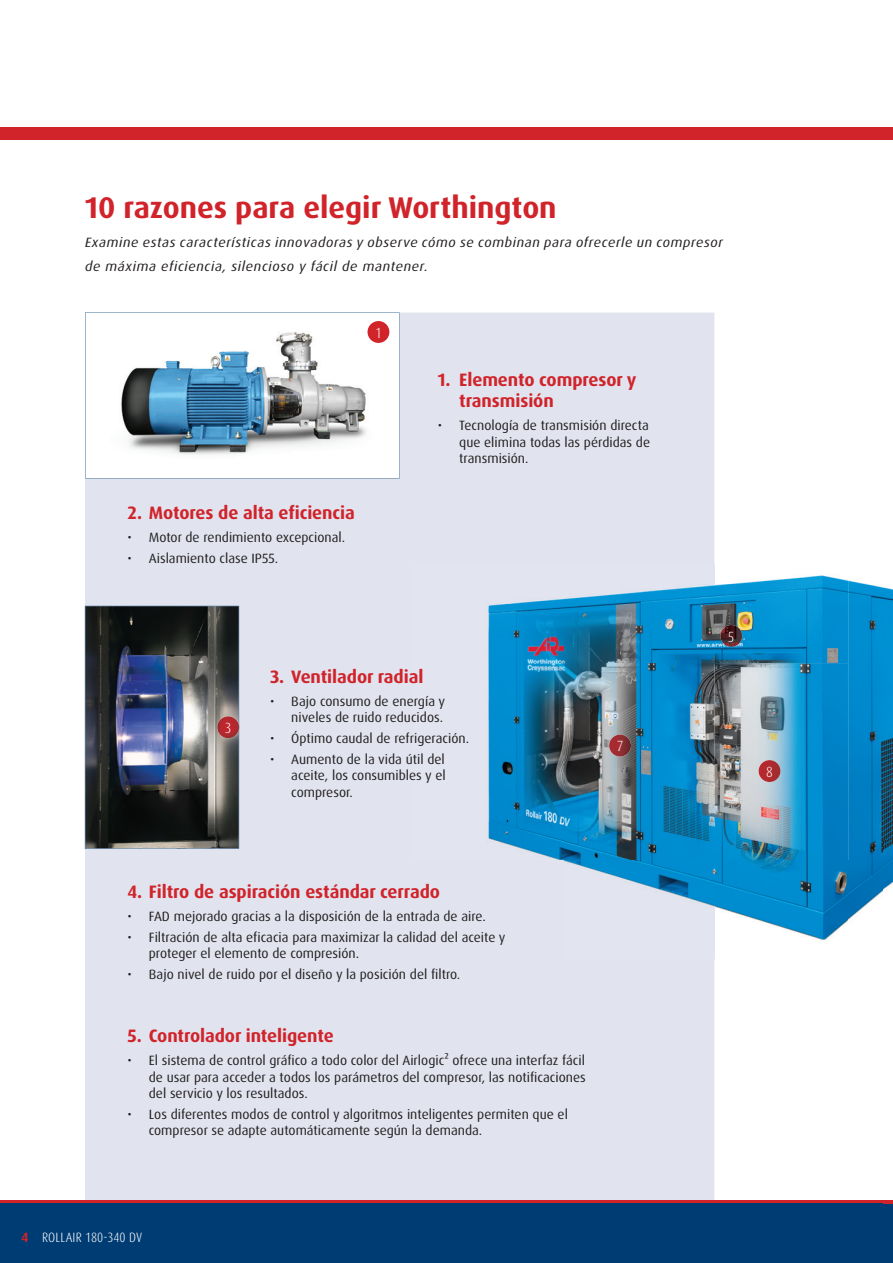
<style>
.page{position:relative;width:893px;height:1263px;background:#fff}
.page>*{position:absolute;margin:0;border:0;box-sizing:border-box;transform-origin:0 0}
.t1{font:700 30px "Dax Pro";color:#d1232a}
.t2{font:700 18px/21.6px "Dax Pro";letter-spacing:-.005em;color:#d1232a}
.t3{font:300 condensed 14.7px "Dax Pro";color:#fff}
.t4{font:13.5px/16.5px "Dax Pro";color:#231f20;text-align:justify}
.t5{font:italic 13.5px/24px "Dax Pro";letter-spacing:.04em;color:#231f20;scale:1.05 1}
.t6{font:300 condensed 13.5px "Dax Pro";letter-spacing:.005em;color:#fff}
.s1{font-weight:700;font-stretch:normal;color:#d1232a}
</style>
<div class="page">
<div style="left:85px;top:313px;width:629px;height:887px;background:#e1e4ef"></div>
<img style="left:415px;top:565px;width:433px;height:394px">
<img style="left:848px;top:580px;width:45px;height:280px">
<img style="left:848px;top:860px;width:35px;height:60px">
<div style="left:0;top:128px;width:893px;height:12px;background:#d1232a"></div>
<div style="left:0;top:1202px;width:893px;height:61px;background:#003c74"></div>
<hr style="left:0;top:1200px;width:893px;height:3px;background:#d1232a">
<svg style="left:85px;top:313px;width:315px;height:165px"></svg>
<img style="left:883px;top:840px;width:10px;height:50px">
<img style="left:367px;top:321px;width:22px;height:22px;border-radius:11px">
<img style="left:85px;top:606px;width:155px;height:243px">
<img style="left:609px;top:735px;width:22px;height:21px;border-radius:11px">
<img style="left:720px;top:625px;width:22px;height:22px;border-radius:11px">
<img style="left:759px;top:760px;width:21px;height:22px;border-radius:11px">
<h1 class="t1" style="left:85px;top:189px;width:473px">10 razones para elegir Worthington</h1>
<p class="t5" style="left:85px;top:230px;width:609px">Examine estas características innovadoras y observe cómo se combinan para ofrecerle un compresor de máxima eficiencia, silencioso y fácil de mantener.</p>
<p class="t3" style="left:375px;top:323px;width:8px">1</p>
<h2 class="t2" style="left:128px;top:502px;width:229px">2. Motores de alta eficiencia</h2>
<p class="t4" style="left:128px;top:529px;width:219px">• Motor de rendimiento excepcional.</p>
<p class="t4" style="left:128px;top:550px;width:152px">• Aislamiento clase IP55.</p>
<h2 class="t2" style="left:459px;top:369px;width:179px;text-indent:-21px">1. Elemento compresor y transmisión</h2>
<p class="t4" style="left:459px;top:417px;width:192px;text-indent:-21px">• Tecnología de transmisión directa que elimina todas las pérdidas de transmisión.</p>
<p class="t3" style="left:225px;top:718px;width:8px">3</p>
<h2 class="t2" style="left:270px;top:666px;width:155px">3. Ventilador radial</h2>
<p class="t4" style="left:270px;top:693px;width:177px;text-align:right">• Bajo consumo de energía y niveles de ruido reducidos.</p>
<p class="t4" style="left:270px;top:730px;width:201px">• Óptimo caudal de refrigeración.</p>
<p class="t4" style="left:291px;top:751px;width:156px;text-indent:-21px">• Aumento de la vida útil del aceite, los consumibles y el compresor.</p>
<p class="t3" style="left:617px;top:737px;width:8px">7</p>
<p class="t3" style="left:728px;top:627px;width:8px">5</p>
<p class="t3" style="left:766px;top:762px;width:8px">8</p>
<h2 class="t2" style="left:128px;top:881px;width:314px">4. Filtro de aspiración estándar cerrado</h2>
<p class="t4" style="left:128px;top:908px;width:360px">• FAD mejorado gracias a la disposición de la entrada de aire.</p>
<p class="t4" style="left:149px;top:929px;width:358px;text-indent:-21px">• Filtración de alta eficacia para maximizar la calidad del aceite y proteger el elemento de compresión.</p>
<p class="t4" style="left:128px;top:966px;width:334px">• Bajo nivel de ruido por el diseño y la posición del filtro.</p>
<h2 class="t2" style="left:128px;top:1025px;width:208px">5. Controlador inteligente</h2>
<p class="t4" style="left:149px;top:1052px;width:438px;text-indent:-21px">• El sistema de control gráfico a todo color del Airlogic² ofrece una interfaz fácil de usar para acceder a todos los parámetros del compresor, las notificaciones del servicio y los resultados.</p>
<p class="t4" style="left:149px;top:1106px;width:421px;text-indent:-21px">• Los diferentes modos de control y algoritmos inteligentes permiten que el compresor se adapte automáticamente según la demanda.</p>
<p class="t6" style="left:21px;top:1228px;width:123px"><span class="s1">4</span> ROLLAIR 180-340 DV</p>
</div>
